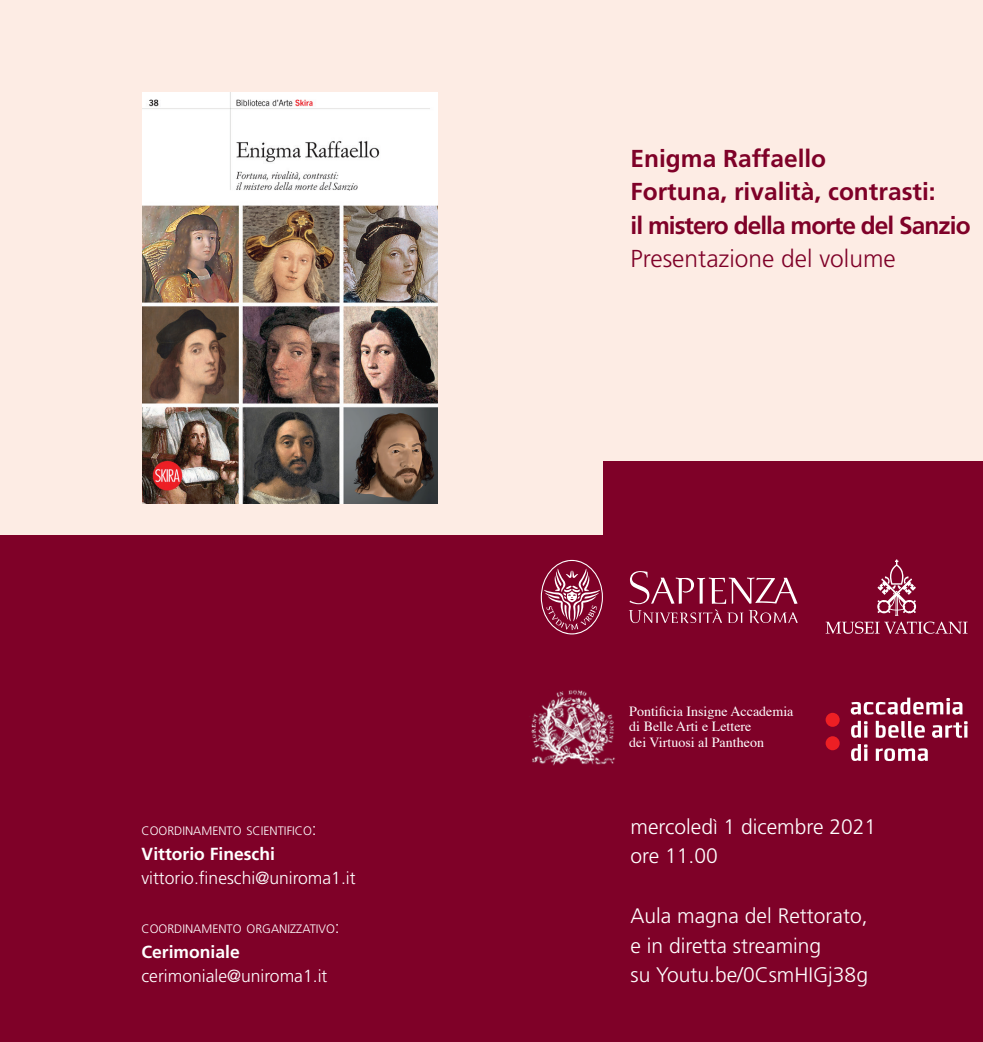
<style>
.page{position:relative;width:983px;height:1042px;background:#fff}
.page>*{position:absolute;margin:0;border:0;box-sizing:border-box;transform-origin:0 0}
.t1{font:700 24.5px/33.2px "Frutiger LT Std";color:#7f0128}
.t2{font:300 24.5px "Frutiger LT Std";color:#7f0128}
.t3{font:300 21px/29.8px "Frutiger LT Std";color:#fff}
.t4{font:300 17.5px "Frutiger LT Std";color:#fff}
.t5{font:700 17.5px "Frutiger LT Std";color:#fff}
.t6{font:14px/15.8px "Times";color:#fff}
.t7{font:300 12.25px "Frutiger LT Std";color:#fff}
.s1{font-size:17.5px}
</style>
<div class="page">
<div style="left:0;top:0;width:982px;height:546px;background:#fdece4"></div>
<img style="left:142px;top:92px;width:295px;height:411px">
<div style="left:0;top:536px;width:982px;height:506px;background:#7f0128"></div>
<div style="left:603px;top:461px;width:379px;height:581px;background:#7f0128"></div>
<svg style="left:540px;top:560px;width:62px;height:74px"></svg>
<svg style="left:628px;top:571px;width:169px;height:52px"></svg>
<img style="left:531px;top:690px;width:84px;height:76px">
<svg style="left:825px;top:559px;width:142px;height:75px"></svg>
<div style="left:825px;top:713px;width:14px;height:14px;background:#ee1f24;border-radius:50%"></div>
<div style="left:825px;top:736px;width:14px;height:14px;background:#ee1f24;border-radius:50%"></div>
<svg style="left:875px;top:721px;width:49px;height:17px"></svg>
<svg style="left:875px;top:748px;width:52px;height:13px"></svg>
<svg style="left:851px;top:744px;width:16px;height:17px"></svg>
<svg style="left:932px;top:721px;width:35px;height:17px"></svg>
<svg style="left:851px;top:721px;width:16px;height:17px"></svg>
<svg style="left:850px;top:697px;width:112px;height:18px"></svg>
<p class="t7" style="left:141px;top:824px;width:177px">COORDINAMENTO SCIENTIFICO<span class="s1">:</span></p>
<p class="t5" style="left:141px;top:843px;width:135px">Vittorio Fineschi</p>
<p class="t4" style="left:141px;top:868px;width:215px">vittorio.fineschi@uniroma1.it</p>
<p class="t7" style="left:141px;top:922px;width:200px">COORDINAMENTO ORGANIZZATIVO<span class="s1">:</span></p>
<p class="t5" style="left:141px;top:941px;width:100px">Cerimoniale</p>
<p class="t4" style="left:141px;top:966px;width:187px">cerimoniale@uniroma1.it</p>
<p class="t1" style="left:630px;top:142px;width:341px">Enigma Raffaello<br>Fortuna, rivalità, contrasti:<br>il mistero della morte del Sanzio</p>
<p class="t2" style="left:630px;top:245px;width:266px">Presentazione del volume</p>
<p class="t6" style="left:629px;top:702px;width:166px">Pontificia Insigne Accademia di Belle Arti e Lettere<br>dei Virtuosi al Pantheon</p>
<p class="t3" style="left:630px;top:812px;width:247px">mercoledì 1 dicembre 2021 ore 11.00</p>
<p class="t3" style="left:630px;top:901px;width:239px">Aula magna del Rettorato, e in diretta streaming<br>su Youtu.be/0CsmHIGj38g</p>
</div>
